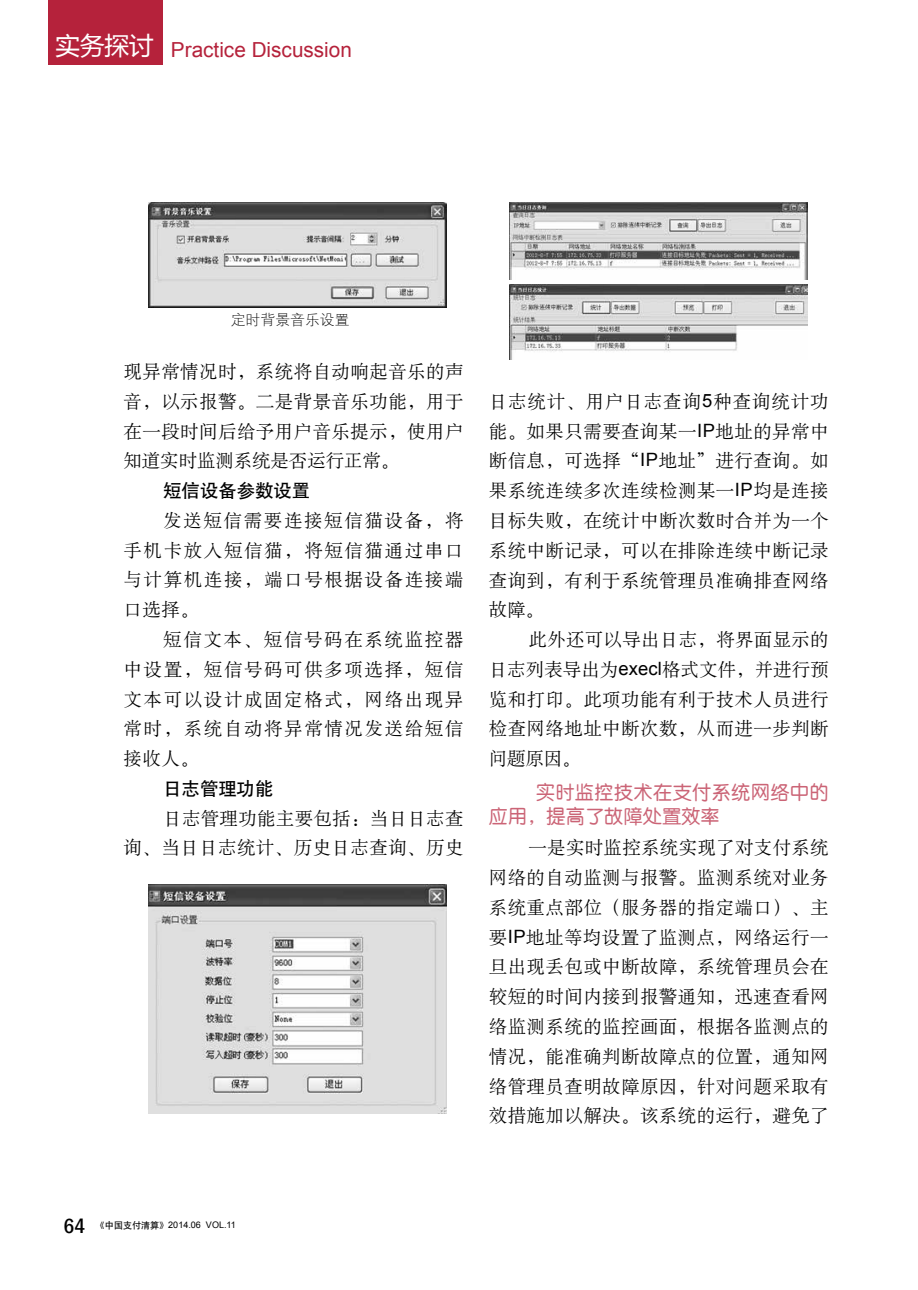
<style>
.page{position:relative;width:918px;height:1290px;background:#fff}
.page>*{position:absolute;margin:0;border:0;box-sizing:border-box;transform-origin:0 0}
.t1{font:500 condensed 21px "Franklin Gothic";color:#000}
.t2{font:20.82px "Arial";color:#b5223b}
.t3{font:19.25px/24.5px "H Ye 3 gj";letter-spacing:.015em;color:#cb6476}
.t4{font:18.38px/29.8px "H Ya 6 gj";letter-spacing:.03em;color:#000;text-align:justify}
.t5{font:18.38px "H Yb 1 gj";color:#000}
.t6{font:14.88px "H Yg 1 gj";color:#000}
.t7{font:9.1px "Arial";color:#000}
.s1{font-family:"Microsoft Ya Hei";font-size:24.5px;color:#fff}
.s2{font-family:"Arial"}
.s3{font-family:"H Yb 1 gj"}
</style>
<div class="page">
<div style="left:48px;top:0;width:114px;height:65px;background:#b5223b"></div>
<img style="left:149px;top:202px;width:297px;height:106px">
<img style="left:149px;top:884px;width:297px;height:229px">
<img style="left:510px;top:202px;width:297px;height:77px">
<img style="left:510px;top:284px;width:297px;height:75px">
<p class="t2" style="left:56px;top:36px;width:298px"><span class="s1">实务探讨</span> Practice Discussion</p>
<p class="t6" style="left:231px;top:312px;width:120px">定时背景音乐设置</p>
<p class="t4" style="left:124px;top:357px;width:341px">现异常情况时，系统将自动响起音乐的声音，以示报警。二是背景音乐功能，用于在一段时间后给予用户音乐提示，使用户知道实时监测系统是否运行正常。</p>
<p class="t5" style="left:163px;top:481px;width:148px">短信设备参数设置</p>
<p class="t4" style="left:124px;top:505px;width:341px;text-indent:40px">发送短信需要连接短信猫设备，将手机卡放入短信猫，将短信猫通过串口与计算机连接，端口号根据设备连接端口选择。</p>
<p class="t4" style="left:124px;top:625px;width:341px;text-indent:40px">短信文本、短信号码在系统监控器中设置，短信号码可供多项选择，短信文本可以设计成固定格式，网络出现异常时，系统自动将异常情况发送给短信接收人。</p>
<p class="t5" style="left:163px;top:779px;width:112px">日志管理功能</p>
<p class="t4" style="left:124px;top:803px;width:341px;text-align:right">日志管理功能主要包括：当日日志查<br>询、当日日志统计、历史日志查询、历史</p>
<p class="t4" style="left:489px;top:386px;width:341px">日志统计、用户日志查询<span class="s2">5</span>种查询统计功能。如果只需要查询某一<span class="s2">IP</span>地址的异常中断信息，可选择“<span class="s2">IP</span>地址”进行查询。如果系统连续多次连续检测某一<span class="s2">IP</span>均是连接目标失败，在统计中断次数时合并为一个系统中断记录，可以在排除连续中断记录查询到，有利于系统管理员准确排查网络故障。</p>
<p class="t4" style="left:489px;top:625px;width:341px;text-indent:40px">此外还可以导出日志，将界面显示的日志列表导出为<span class="s2">execl</span>格式文件，并进行预览和打印。此项功能有利于技术人员进行检查网络地址中断次数，从而进一步判断问题原因。</p>
<p class="t3" style="left:489px;top:780px;width:341px;text-indent:47px">实时监控技术在支付系统网络中的应用，提高了故障处置效率</p>
<p class="t4" style="left:489px;top:833px;width:341px;text-indent:40px">一是实时监控系统实现了对支付系统网络的自动监测与报警。监测系统对业务系统重点部位（服务器的指定端口）、主要<span class="s2">IP</span>地址等均设置了监测点，网络运行一旦出现丢包或中断故障，系统管理员会在较短的时间内接到报警通知，迅速查看网络监测系统的监控画面，根据各监测点的情况，能准确判断故障点的位置，通知网络管理员查明故障原因，针对问题采取有效措施加以解决。该系统的运行，避免了</p>
<p class="t1" style="left:63px;top:1212px;width:23px">64</p>
<p class="t7" style="left:96px;top:1218px;width:142px"><span class="s3">《中国支付清算》</span>2014.06 VOL.11</p>
</div>
